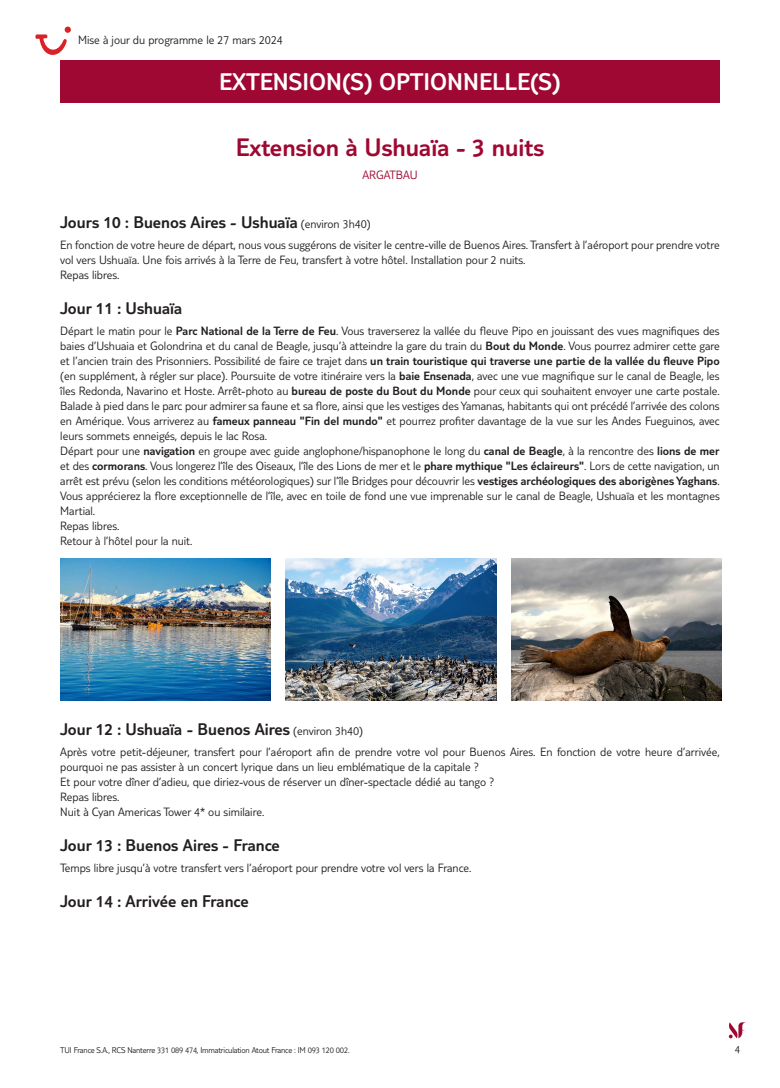
<style>
.page{position:relative;width:780px;height:1088px;background:#fff}
.page>*{position:absolute;margin:0;border:0;box-sizing:border-box;transform-origin:0 0}
.t1{font:300 26.25px "TUI Type";color:#9e0832}
.t2{font:300 25px "TUI Type";color:#fff}
.t3{font:300 17.5px "TUI Type";color:#231f20}
.t4{font:300 12.5px/15px "TUI Type";color:#231f20}
.t5{font:300 12.5px "TUI Type";color:#9e0832}
.t6{font:300 11.25px "TUI Type";color:#231f20}
.t7{font:300 8.75px "TUI Type";letter-spacing:-.02em;color:#231f20}
.s1{font-size:12.5px}
.s2{font-style:inherit}
</style>
<div class="page">
<svg style="left:728px;top:1022px;width:18px;height:16px"></svg>
<div style="left:60px;top:60px;width:659px;height:43px;background:#9e0832"></div>
<img style="left:60px;top:558px;width:210px;height:142px">
<img style="left:286px;top:558px;width:210px;height:142px">
<img style="left:511px;top:558px;width:210px;height:142px">
<svg style="left:35px;top:27px;width:36px;height:28px"></svg>
<p class="t4" style="left:78px;top:32px;width:206px">Mise à jour du programme le 27 mars 2024</p>
<h2 class="t2" style="left:219px;top:67px;width:343px">EXTENSION(S) OPTIONNELLE(S)</h2>
<h1 class="t1" style="left:236px;top:132px;width:310px">Extension à Ushuaïa - 3 nuits</h1>
<p class="t5" style="left:362px;top:167px;width:57px">ARGATBAU</p>
<h3 class="t3" style="left:60px;top:212px;width:312px">Jours 10 : Buenos Aires - Ushuaïa <span class="s1">(environ 3h40)</span></h3>
<p class="t4" style="left:60px;top:237px;width:661px">En fonction de votre heure de départ, nous vous suggérons de visiter le centre-ville de Buenos Aires. Transfert à l’aéroport pour prendre votre vol vers Ushuaïa. Une fois arrivés à la Terre de Feu, transfert à votre hôtel. Installation pour 2 nuits.<br>Repas libres.</p>
<h3 class="t3" style="left:60px;top:298px;width:123px">Jour 11 : Ushuaïa</h3>
<p class="t4" style="left:60px;top:323px;width:661px">Départ le matin pour le <span class="s2">Parc National de la Terre de Feu</span>. Vous traverserez la vallée du fleuve Pipo en jouissant des vues magnifiques des baies d’Ushuaia et Golondrina et du canal de Beagle, jusqu’à atteindre la gare du train du <span class="s2">Bout du Monde</span>. Vous pourrez admirer cette gare et l’ancien train des Prisonniers. Possibilité de faire ce trajet dans <span class="s2">un train touristique qui traverse une partie de la vallée du fleuve Pipo </span>(en supplément, à régler sur place). Poursuite de votre itinéraire vers la <span class="s2">baie Ensenada</span>, avec une vue magnifique sur le canal de Beagle, les îles Redonda, Navarino et Hoste. Arrêt-photo au <span class="s2">bureau de poste du Bout du Monde</span> pour ceux qui souhaitent envoyer une carte postale.<br>Balade à pied dans le parc pour admirer sa faune et sa flore, ainsi que les vestiges des Yamanas, habitants qui ont précédé l’arrivée des colons en Amérique. Vous arriverez au <span class="s2">fameux panneau "Fin del mundo"</span> et pourrez profiter davantage de la vue sur les Andes Fueguinos, avec leurs sommets enneigés, depuis le lac Rosa.<br>Départ pour une <span class="s2">navigation</span> en groupe avec guide anglophone/hispanophone le long du <span class="s2">canal de Beagle</span>, à la rencontre des <span class="s2">lions de mer </span>et des <span class="s2">cormorans</span>. Vous longerez l’île des Oiseaux, l’île des Lions de mer et le <span class="s2">phare mythique "Les éclaireurs"</span>. Lors de cette navigation, un arrêt est prévu (selon les conditions météorologiques) sur l’île Bridges pour découvrir les <span class="s2">vestiges archéologiques des aborigènes Yaghans</span>.<br>Vous apprécierez la flore exceptionnelle de l’île, avec en toile de fond une vue imprenable sur le canal de Beagle, Ushuaïa et les montagnes Martial.<br>Repas libres.<br>Retour à l’hôtel pour la nuit.</p>
<h3 class="t3" style="left:60px;top:719px;width:304px">Jour 12 : Ushuaïa - Buenos Aires <span class="s1">(environ 3h40)</span></h3>
<p class="t4" style="left:60px;top:744px;width:661px">Après votre petit-déjeuner, transfert pour l’aéroport afin de prendre votre vol pour Buenos Aires. En fonction de votre heure d’arrivée, pourquoi ne pas assister à un concert lyrique dans un lieu emblématique de la capitale ?<br>Et pour votre dîner d’adieu, que diriez-vous de réserver un dîner-spectacle dédié au tango ?<br>Repas libres.<br>Nuit à Cyan Americas Tower 4* ou similaire.</p>
<h3 class="t3" style="left:60px;top:835px;width:221px">Jour 13 : Buenos Aires - France</h3>
<p class="t4" style="left:60px;top:860px;width:412px">Temps libre jusqu’à votre transfert vers l’aéroport pour prendre votre vol vers la France.</p>
<h3 class="t3" style="left:60px;top:891px;width:190px">Jour 14 : Arrivée en France</h3>
<p class="t7" style="left:60px;top:1045px;width:291px">TUI France S.A., RCS Nanterre 331 089 474, Immatriculation Atout France : IM 093 120 002.</p>
<p class="t6" style="left:734px;top:1042px;width:7px">4</p>
</div>
